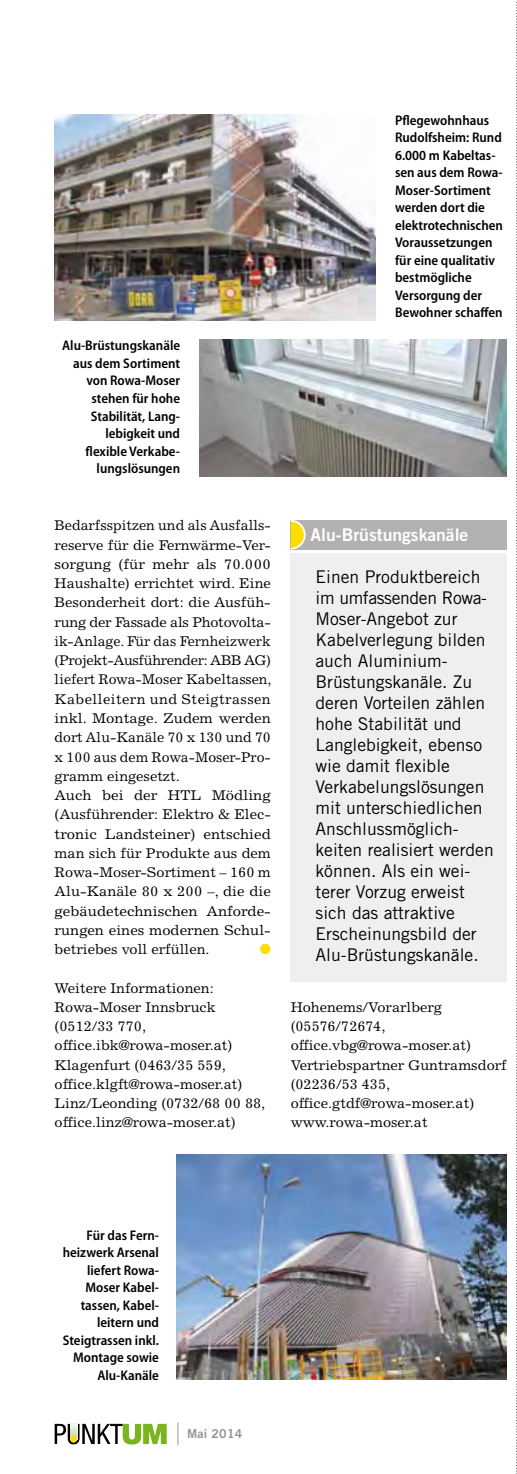
<style>
.page{position:relative;width:517px;height:1474px;background:#fff}
.page>*{position:absolute;margin:0;border:0;box-sizing:border-box;transform-origin:0 0}
.t1{font:17.5px/21px "Trade Gothic LT Std";color:#000}
.t2{font:17.5px "Trade Gothic LT Std Bd 2";color:#fff}
.t3{font:14.53px "Zapf Dingbats Std";color:#fd0}
.t4{font:14.17px/19.2px "Excelsior LT Std";color:#000}
.t5{font:600 semi-condensed 14px/17.5px "Myriad Pro";color:#000;text-align:right}
.t6{font:12.25px "Trade Gothic LT Std Bd 2";letter-spacing:.02em;color:#929392}
</style>
<div class="page">
<svg style="left:55px;top:1423px;width:111px;height:21px"></svg>
<img style="left:70px;top:1423px;width:7px;height:14px">
<div style="left:70px;top:1435px;width:7px;height:7px;background:#fd0;border-radius:50%"></div>
<svg style="left:177px;top:1422px;width:1px;height:23px"></svg>
<svg style="left:516px;top:1px;width:1px;height:1473px"></svg>
<div style="left:290px;top:553px;width:216px;height:428px;background:#f0efef"></div>
<div style="left:290px;top:520px;width:216px;height:29px;background:#b2b0b0"></div>
<svg style="left:290px;top:520px;width:16px;height:30px"></svg>
<img style="left:199px;top:340px;width:307px;height:136px">
<img style="left:55px;top:114px;width:320px;height:206px">
<img style="left:177px;top:1154px;width:329px;height:225px">
<p class="t5" style="left:62px;top:337px;width:119px">Alu-Brüstungskanäle aus dem Sortiment von Rowa-Moser stehen für hohe<br>Stabilität, Lang&shy;lebigkeit und flexible Verkabe&shy;lungslösungen</p>
<p class="t4" style="left:55px;top:516px;width:218px">Bedarfsspitzen und als Ausfalls&shy;reserve für die Fernwärme-Ver&shy;sorgung (für mehr als 70.000<br>Haushalte) errichtet wird. Eine<br>Besonderheit dort: die Ausfüh&shy;rung der Fassade als Photovolta&shy;ik-Anlage. Für das Fernheizwerk (Projekt-Ausführender: ABB AG) liefert Rowa-Moser Kabeltassen,<br>Kabelleitern und Steigtrassen inkl. Montage. Zudem werden dort Alu-Kanäle 70 x 130 und 70 x 100 aus dem Rowa-Moser-Pro&shy;gramm eingesetzt.<br>Auch bei der HTL Mödling (Ausführender: Elektro &amp; Elec&shy;tronic Landsteiner) entschied man sich für Produkte aus dem<br>Rowa-Moser-Sortiment – 160 m<br>Alu-Kanäle 80 x 200 –, die die gebäudetechnischen Anforde&shy;rungen eines modernen Schul&shy;betriebes voll erfüllen.</p>
<p class="t3" style="left:259px;top:942px;width:13px">●</p>
<p class="t4" style="left:55px;top:978px;width:212px">Weitere Informationen:<br>Rowa-Moser Innsbruck (0512/33 770, office.ibk@rowa-moser.at)<br>Klagenfurt (0463/35 559, office.klgft@rowa-moser.at)<br>Linz/Leonding (0732/68 00 88, office.linz@rowa-moser.at)</p>
<p class="t5" style="left:394px;top:111px;width:109px;text-align:left">Pflegewohnhaus<br>Rudolfsheim: Rund<br>6.000 m Kabeltas&shy;sen aus dem Rowa-<br>Moser-Sortiment werden dort die elektrotechnischen<br>Voraussetzungen für eine qualitativ bestmögliche<br>Versorgung der<br>Bewohner schaffen</p>
<p class="t2" style="left:310px;top:524px;width:159px">Alu-Brüstungskanäle</p>
<p class="t1" style="left:315px;top:566px;width:179px">E inen Produktbereich im umfassenden Rowa-<br>M oser-Angebot zur<br>Kabelverlegung bilden auch Aluminium-<br>Brüstungskanäle. Zu deren Vorteilen zählen hohe Stabilität und<br>Langlebigkeit, ebenso wie damit flexible<br>Verkabelungslösungen mit unterschiedlichen<br>Anschlussmöglich&shy;keiten realisiert werden können. Als ein wei&shy;terer Vorzug erweist sich das attraktive<br>Erscheinungsbild der<br>Alu-Brüstungskanäle.</p>
<p class="t4" style="left:290px;top:997px;width:217px">Hohenems/Vorarlberg (05576/72674, office.vbg@rowa-moser.at)<br>Vertriebspartner Guntramsdorf (02236/53 435, office.gtdf@rowa-moser.at) www.rowa-moser.at</p>
<p class="t5" style="left:63px;top:1226px;width:98px">Für das Fern&shy;heizwerk Arsenal liefert Rowa-<br>Moser Kabel&shy;tassen, Kabel&shy;leitern und<br>Steigtrassen inkl.<br>Montage sowie<br>Alu-Kanäle</p>
<p class="t6" style="left:187px;top:1426px;width:57px">Mai 2014</p>
</div>
